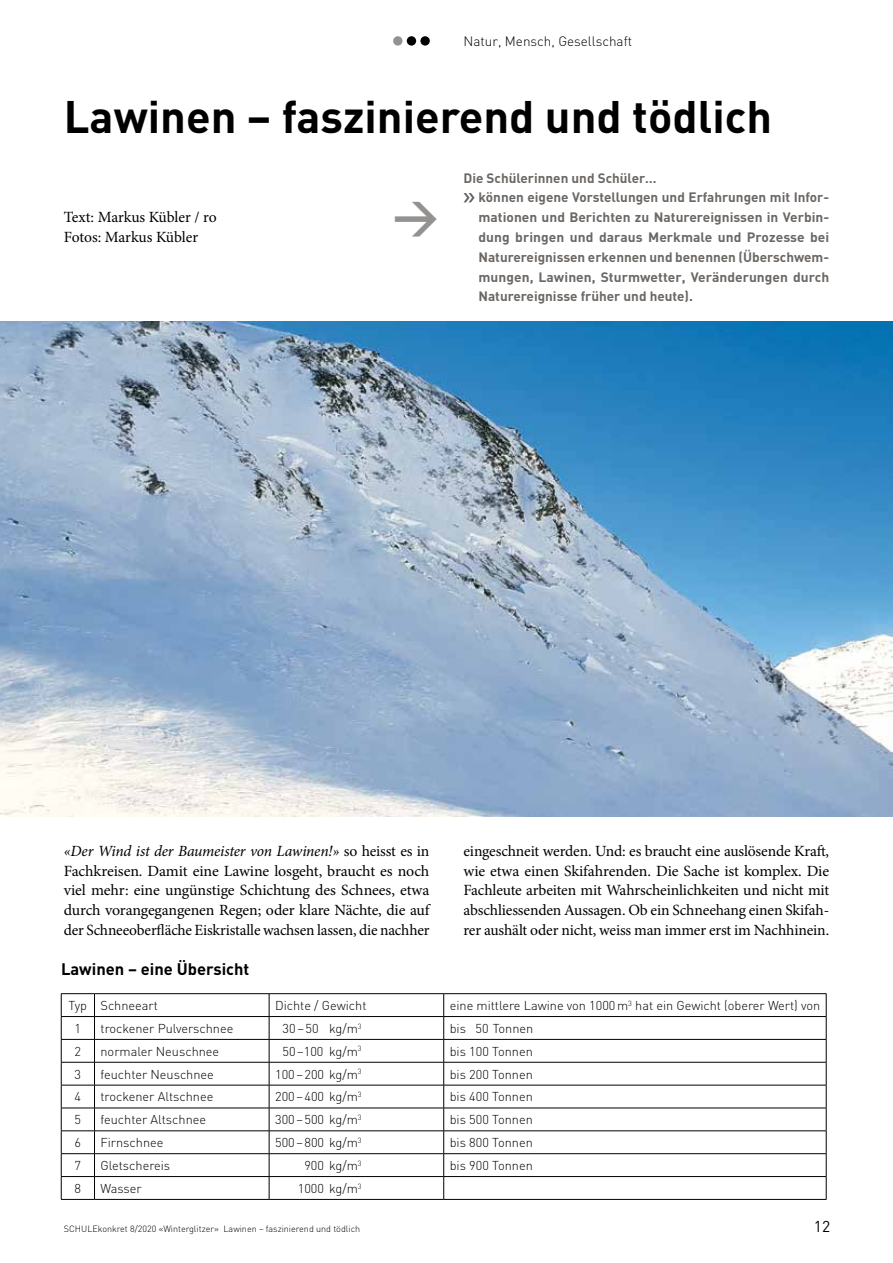
<style>
.page{position:relative;width:893px;height:1263px;background:#fff}
.page>*{position:absolute;margin:0;border:0;box-sizing:border-box;transform-origin:0 0}
.t1{font:700 45px "DIN";color:#000}
.t2{font:700 45px "DIN";color:#949290}
.t3{font:700 16.5px "DIN";color:#000}
.t4{font:15.6px/19.8px "Minion Pro";letter-spacing:-.01em;color:#000;text-align:justify}
.t5{font:15.6px "DIN";color:#000}
.t6{font:700 13.5px/19.8px "DIN";color:#6b6764}
.t7{font:300 13.5px "DIN";color:#000}
.t8{font:300 12.75px "DIN";color:#000}
.t9{font:300 9px "DIN";color:#000}
.s1{font-style:italic}
</style>
<div class="page">
<div style="left:393px;top:36px;width:9px;height:10px;background:#949290;border-radius:50%"></div>
<div style="left:407px;top:36px;width:9px;height:10px;background:#000;border-radius:50%"></div>
<svg style="left:420px;top:36px;width:10px;height:10px"></svg>
<svg style="left:463px;top:193px;width:12px;height:9px"></svg>
<img style="left:0;top:321px;width:893px;height:495px">
<hr style="left:61px;top:993px;width:34px;height:1px;background:#000">
<hr style="left:95px;top:993px;width:174px;height:1px;background:#000">
<hr style="left:269px;top:993px;width:175px;height:1px;background:#000">
<hr style="left:444px;top:993px;width:382px;height:1px;background:#000">
<hr style="left:61px;top:1016px;width:34px;height:1px;background:#000">
<hr style="left:95px;top:1016px;width:174px;height:1px;background:#000">
<hr style="left:269px;top:1016px;width:175px;height:1px;background:#000">
<hr style="left:444px;top:1016px;width:382px;height:1px;background:#000">
<hr style="left:61px;top:1039px;width:34px;height:1px;background:#000">
<hr style="left:95px;top:1039px;width:174px;height:1px;background:#000">
<hr style="left:269px;top:1039px;width:175px;height:1px;background:#000">
<hr style="left:444px;top:1039px;width:382px;height:1px;background:#000">
<hr style="left:61px;top:1062px;width:34px;height:1px;background:#000">
<hr style="left:95px;top:1062px;width:174px;height:1px;background:#000">
<hr style="left:269px;top:1062px;width:175px;height:1px;background:#000">
<hr style="left:444px;top:1062px;width:382px;height:1px;background:#000">
<hr style="left:61px;top:1085px;width:34px;height:1px;background:#000">
<hr style="left:95px;top:1085px;width:174px;height:1px;background:#000">
<hr style="left:269px;top:1085px;width:175px;height:1px;background:#000">
<hr style="left:444px;top:1085px;width:382px;height:1px;background:#000">
<hr style="left:61px;top:1108px;width:34px;height:1px;background:#000">
<hr style="left:95px;top:1108px;width:174px;height:1px;background:#000">
<hr style="left:269px;top:1108px;width:175px;height:1px;background:#000">
<hr style="left:444px;top:1108px;width:382px;height:1px;background:#000">
<hr style="left:61px;top:1130px;width:34px;height:1px;background:#000">
<hr style="left:95px;top:1130px;width:174px;height:1px;background:#000">
<hr style="left:269px;top:1130px;width:175px;height:1px;background:#000">
<hr style="left:444px;top:1130px;width:382px;height:1px;background:#000">
<hr style="left:61px;top:1153px;width:34px;height:1px;background:#000">
<hr style="left:95px;top:1153px;width:174px;height:1px;background:#000">
<hr style="left:269px;top:1153px;width:175px;height:1px;background:#000">
<hr style="left:444px;top:1153px;width:382px;height:1px;background:#000">
<hr style="left:61px;top:1176px;width:34px;height:1px;background:#000">
<svg style="left:61px;top:994px;width:1px;height:205px"></svg>
<hr style="left:95px;top:1176px;width:174px;height:1px;background:#000">
<svg style="left:94px;top:994px;width:1px;height:205px"></svg>
<hr style="left:269px;top:1176px;width:175px;height:1px;background:#000">
<svg style="left:269px;top:994px;width:1px;height:205px"></svg>
<hr style="left:444px;top:1176px;width:382px;height:1px;background:#000">
<svg style="left:443px;top:994px;width:1px;height:205px"></svg>
<svg style="left:826px;top:994px;width:1px;height:205px"></svg>
<hr style="left:61px;top:1199px;width:34px;height:1px;background:#000">
<hr style="left:95px;top:1199px;width:174px;height:1px;background:#000">
<hr style="left:269px;top:1199px;width:175px;height:1px;background:#000">
<hr style="left:444px;top:1199px;width:382px;height:1px;background:#000">
<p class="t7" style="left:463px;top:33px;width:170px">Natur, Mensch, Gesellschaft</p>
<h1 class="t1" style="left:64px;top:87px;width:710px">Lawinen – faszinierend und tödlich</h1>
<p class="t4" style="left:64px;top:207px;width:155px">Text: Markus Kübler / ro<br>Fotos: Markus Kübler</p>
<h1 class="t2" style="left:393px;top:186px;width:48px">&gt;</h1>
<p class="t6" style="left:478px;top:167px;width:352px;text-indent:-15px">Die Schülerinnen und Schüler…<br>können eigene Vorstellungen und Erfahrungen mit Infor&shy;mationen und Berichten zu Naturereignissen in Verbin&shy;dung bringen und daraus Merkmale und Prozesse bei Naturereignissen erkennen und benennen (Überschwem&shy;mungen, Lawinen, Sturmwetter, Veränderungen durch Naturereignisse früher und heute).</p>
<p class="t4" style="left:64px;top:841px;width:367px"><span class="s1">«Der Wind ist der Baumeister von Lawinen!»</span> so heisst es in Fachkreisen. Damit eine Lawine losgeht, braucht es noch viel mehr: eine ungünstige Schichtung des Schnees, etwa durch vorangegangenen Regen; oder klare Nächte, die auf der Schneeoberfläche Eiskristalle wachsen lassen, die nachher</p>
<p class="t4" style="left:463px;top:841px;width:367px">eingeschneit werden. Und: es braucht eine auslösende Kraft, wie etwa einen Skifahrenden. Die Sache ist komplex. Die Fachleute arbeiten mit Wahrscheinlichkeiten und nicht mit abschliessenden Aussagen. Ob ein Schneehang einen Skifah&shy;rer aushält oder nicht, weiss man immer erst im Nachhinein.</p>
<p class="t3" style="left:61px;top:958px;width:190px">Lawinen – eine Übersicht</p>
<p class="t8" style="left:69px;top:997px;width:91px">Typ Schneeart</p>
<p class="t8" style="left:275px;top:997px;width:93px">Dichte / Gewicht</p>
<p class="t8" style="left:450px;top:997px;width:372px">eine mittlere Lawine von 1000 m<sup>3</sup> hat ein Gewicht (oberer Wert) von</p>
<p class="t8" style="left:75px;top:1020px;width:8px">1</p>
<p class="t8" style="left:101px;top:1020px;width:134px">trockener Pulverschnee</p>
<p class="t8" style="left:283px;top:1020px;width:81px">30 – 50 kg/m<sup>3</sup></p>
<p class="t8" style="left:450px;top:1020px;width:85px">bis 50 Tonnen</p>
<p class="t8" style="left:75px;top:1043px;width:8px">2</p>
<p class="t8" style="left:100px;top:1043px;width:120px">normaler Neuschnee</p>
<p class="t8" style="left:283px;top:1043px;width:81px">50 –100 kg/m<sup>3</sup></p>
<p class="t8" style="left:450px;top:1043px;width:85px">bis 100 Tonnen</p>
<p class="t8" style="left:75px;top:1066px;width:8px">3</p>
<p class="t8" style="left:101px;top:1066px;width:115px">feuchter Neuschnee</p>
<p class="t8" style="left:275px;top:1066px;width:88px">100 – 200 kg/m<sup>3</sup></p>
<p class="t8" style="left:450px;top:1066px;width:85px">bis 200 Tonnen</p>
<p class="t8" style="left:75px;top:1089px;width:8px">4</p>
<p class="t8" style="left:101px;top:1089px;width:114px">trockener Altschnee</p>
<p class="t8" style="left:275px;top:1089px;width:88px">200 – 400 kg/m<sup>3</sup></p>
<p class="t8" style="left:450px;top:1089px;width:85px">bis 400 Tonnen</p>
<p class="t8" style="left:75px;top:1112px;width:8px">5</p>
<p class="t8" style="left:101px;top:1112px;width:107px">feuchter Altschnee</p>
<p class="t8" style="left:275px;top:1112px;width:88px">300 – 500 kg/m<sup>3</sup></p>
<p class="t8" style="left:450px;top:1112px;width:85px">bis 500 Tonnen</p>
<p class="t8" style="left:75px;top:1135px;width:8px">6</p>
<p class="t8" style="left:101px;top:1135px;width:64px">Firnschnee</p>
<p class="t8" style="left:275px;top:1135px;width:88px">500 – 800 kg/m<sup>3</sup></p>
<p class="t8" style="left:450px;top:1135px;width:85px">bis 800 Tonnen</p>
<p class="t8" style="left:75px;top:1157px;width:8px">7</p>
<p class="t8" style="left:101px;top:1157px;width:71px">Gletschereis</p>
<p class="t8" style="left:304px;top:1157px;width:59px">900 kg/m<sup>3</sup></p>
<p class="t8" style="left:450px;top:1157px;width:85px">bis 900 Tonnen</p>
<p class="t8" style="left:75px;top:1180px;width:8px">8</p>
<p class="t8" style="left:101px;top:1180px;width:43px">Wasser</p>
<p class="t8" style="left:298px;top:1180px;width:65px">1000 kg/m<sup>3</sup></p>
<p class="t5" style="left:814px;top:1217px;width:18px">12</p>
<p class="t9" style="left:64px;top:1223px;width:298px">SCHULEkonkret 8/2020 «Winterglitzer» Lawinen – faszinierend und tödlich</p>
</div>
